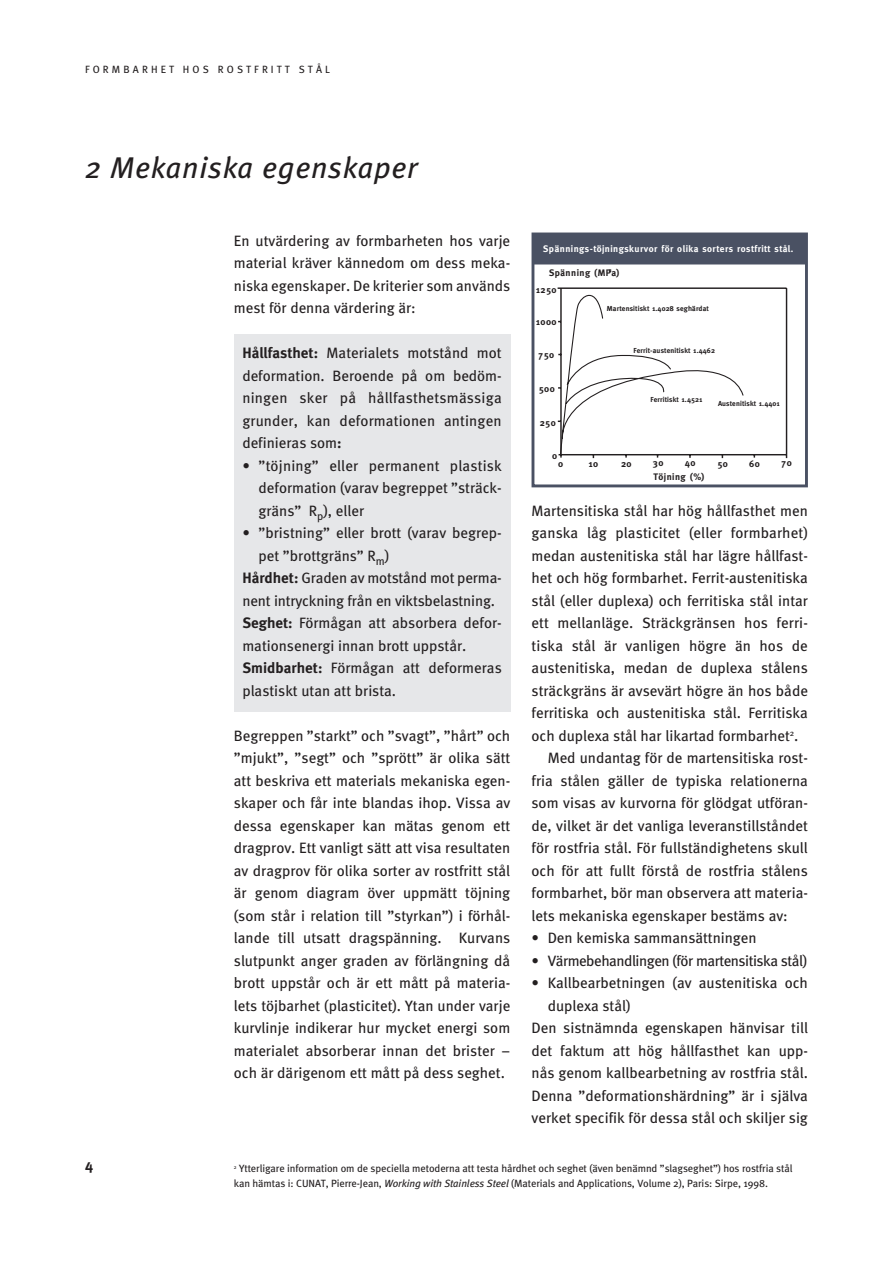
<style>
.page{position:relative;width:893px;height:1263px;background:#fff}
.page>*{position:absolute;margin:0;border:0;box-sizing:border-box;transform-origin:0 0}
.t1{font:italic 30px "Meta";letter-spacing:.025em;color:#231f20}
.t2{font:15px/22.5px "Meta";color:#231f20;text-align:justify}
.t3{font:15px "Meta";letter-spacing:-.03em;color:#231f20}
.t4{font:700 15px "Meta";color:#231f20}
.t5{font:10.5px/15px "Meta";letter-spacing:-.01em;color:#231f20}
.t6{font:10.5px "Meta";letter-spacing:.3em;color:#231f20}
.t7{font:700 9.45px "Meta";letter-spacing:.05em;color:#231f20}
.t8{font:700 9.45px "Meta";letter-spacing:.05em;color:#fff}
.t9{font:700 7.2px "Meta";letter-spacing:.025em;color:#231f20}
.t10{font:700 5.25px "Meta";color:#231f20}
.s1{font-weight:700}
.s2{font-style:italic}
</style>
<div class="page">
<div style="left:234px;top:334px;width:276px;height:378px;background:#e6e7e9"></div>
<div style="left:531px;top:232px;width:277px;height:255px;border:3px solid #4a5163"></div>
<div style="left:533px;top:234px;width:273px;height:30px;background:#4a5163"></div>
<div style="left:533px;top:233px;width:274px;height:31px;border:1px solid #4a5163"></div>
<hr style="left:558px;top:287px;width:228px;height:2px;background:#231f20">
<hr style="left:786px;top:288px;width:1px;height:170px;background:#231f20">
<hr style="left:559px;top:454px;width:227px;height:1px;background:#231f20">
<svg style="left:557px;top:287px;width:187px;height:171px"></svg>
<p class="t6" style="left:85px;top:63px;width:246px">Form barhet hos rostf ritt stål</p>
<h1 class="t1" style="left:85px;top:150px;width:334px">2 Mekaniska egenskaper</h1>
<p class="t2" style="left:234px;top:229px;width:278px">En utvärdering av formbarheten hos varje material kräver kännedom om dess meka&shy;niska egenskaper. De kriterier som används mest för denna värdering är:</p>
<p class="t2" style="left:242px;top:342px;width:261px"><span class="s1">Hållfasthet:</span> Materialets motstånd mot deformation. Beroende på om bedöm&shy;ningen sker på hållfasthetsmässiga grunder, kan deformationen antingen definieras som<span class="s1">:</span></p>
<p class="t2" style="left:259px;top:454px;width:245px;text-indent:-16px">• ”töjning” eller permanent plastisk deformation (varav begreppet ”sträck&shy;gräns” R<sub>p</sub>), eller</p>
<p class="t2" style="left:242px;top:522px;width:261px">• ”bristning” eller brott (varav begrep-</p>
<p class="t2" style="left:259px;top:544px;width:132px">pet ”brottgräns” R<sub>m</sub>)</p>
<p class="t2" style="left:242px;top:567px;width:261px"><span class="s1">Hårdhet:</span> Graden av motstånd mot perma-</p>
<p class="t2" style="left:242px;top:589px;width:254px">nent intryckning från en viktsbelastning.</p>
<p class="t2" style="left:242px;top:612px;width:261px"><span class="s1">Seghet:</span> Förmågan att absorbera defor-</p>
<p class="t2" style="left:242px;top:634px;width:226px">mationsenergi innan brott uppstår.</p>
<p class="t2" style="left:242px;top:657px;width:261px"><span class="s1">Smidbarhet:</span> Förmågan att deformeras</p>
<p class="t2" style="left:242px;top:679px;width:155px">plastiskt utan att brista.</p>
<p class="t2" style="left:234px;top:724px;width:278px">Begreppen ”starkt” och ”svagt”, ”hårt” och ”mjukt”, ”segt” och ”sprött” är olika sätt att beskriva ett materials mekaniska egen&shy;skaper och får inte blandas ihop. Vissa av dessa egenskaper kan mätas genom ett dragprov. Ett vanligt sätt att visa resultaten av dragprov för olika sorter av rostfritt stål är genom diagram över uppmätt töjning (som står i relation till ”styrkan”) i förhål&shy;lande till utsatt dragspänning. Kurvans slutpunkt anger graden av förlängning då brott uppstår och är ett mått på materia&shy;lets töjbarhet (plasticitet). Ytan under varje kurvlinje indikerar hur mycket energi som materialet absorberar innan det brister – och är därigenom ett mått på dess seghet.</p>
<p class="t8" style="left:543px;top:243px;width:251px">Spännings-töjningskurvor för olika sorters rostfritt stål.</p>
<p class="t7" style="left:549px;top:267px;width:72px">Spänning (MPa)</p>
<p class="t10" style="left:609px;top:267px;width:4px">2</p>
<p class="t7" style="left:536px;top:284px;width:22px">1250</p>
<p class="t7" style="left:536px;top:317px;width:22px">1000</p>
<p class="t7" style="left:538px;top:350px;width:18px">750</p>
<p class="t7" style="left:539px;top:383px;width:18px">500</p>
<p class="t7" style="left:540px;top:417px;width:18px">250</p>
<p class="t7" style="left:552px;top:450px;width:7px">0</p>
<p class="t9" style="left:607px;top:304px;width:103px">Martensitiskt 1.4028 seghärdat</p>
<p class="t9" style="left:634px;top:346px;width:83px">Ferrit-austenitiskt 1.4462</p>
<p class="t9" style="left:650px;top:396px;width:54px">Ferritiskt 1.4521</p>
<p class="t9" style="left:718px;top:399px;width:63px">Austenitiskt 1.4401</p>
<p class="t7" style="left:558px;top:459px;width:7px">0</p>
<p class="t7" style="left:589px;top:458px;width:11px">10</p>
<p class="t7" style="left:621px;top:459px;width:12px">20</p>
<p class="t7" style="left:653px;top:458px;width:12px">30</p>
<p class="t7" style="left:685px;top:458px;width:12px">40</p>
<p class="t7" style="left:717px;top:458px;width:12px">50</p>
<p class="t7" style="left:749px;top:458px;width:12px">60</p>
<p class="t7" style="left:781px;top:458px;width:12px">70</p>
<p class="t7" style="left:653px;top:471px;width:53px">Töjning (%)</p>
<p class="t2" style="left:532px;top:499px;width:278px">Martensitiska stål har hög hållfasthet men</p>
<p class="t2" style="left:532px;top:522px;width:278px">ganska låg plasticitet (eller formbarhet)</p>
<p class="t2" style="left:532px;top:544px;width:278px">medan austenitiska stål har lägre hållfast-</p>
<p class="t2" style="left:532px;top:567px;width:278px">het och hög formbarhet. Ferrit-austenitiska</p>
<p class="t2" style="left:532px;top:589px;width:278px">stål (eller duplexa) och ferritiska stål intar</p>
<p class="t2" style="left:532px;top:612px;width:278px">ett mellanläge. Sträckgränsen hos ferri-</p>
<p class="t2" style="left:532px;top:634px;width:278px">tiska stål är vanligen högre än hos de</p>
<p class="t2" style="left:532px;top:657px;width:278px">austenitiska, medan de duplexa stålens</p>
<p class="t2" style="left:532px;top:679px;width:278px">sträckgräns är avsevärt högre än hos både</p>
<p class="t2" style="left:532px;top:702px;width:278px">ferritiska och austenitiska stål. Ferritiska</p>
<p class="t2" style="left:532px;top:724px;width:268px">och duplexa stål har likartad formbarhet<sup>2</sup>.</p>
<p class="t2" style="left:548px;top:747px;width:262px">Med undantag för de martensitiska rost-</p>
<p class="t2" style="left:531px;top:769px;width:278px">fria stålen gäller de typiska relationerna</p>
<p class="t2" style="left:531px;top:792px;width:278px">som visas av kurvorna för glödgat utföran-</p>
<p class="t2" style="left:531px;top:814px;width:278px">de, vilket är det vanliga leveranstillståndet</p>
<p class="t2" style="left:531px;top:837px;width:278px">för rostfria stål. För fullständighetens skull</p>
<p class="t2" style="left:531px;top:859px;width:278px">och för att fullt förstå de rostfria stålens</p>
<p class="t2" style="left:531px;top:882px;width:278px">formbarhet, bör man observera att materia-</p>
<p class="t2" style="left:531px;top:904px;width:258px">lets mekaniska egenskaper bestäms av:</p>
<p class="t2" style="left:531px;top:927px;width:227px">• Den kemiska sammansättningen</p>
<p class="t3" style="left:531px;top:952px;width:277px">• Värmebehandlingen (för martensitiska stål)</p>
<p class="t2" style="left:531px;top:972px;width:278px">• Kallbearbetningen (av austenitiska och</p>
<p class="t2" style="left:548px;top:994px;width:84px">duplexa stål)</p>
<p class="t2" style="left:531px;top:1017px;width:278px">Den sistnämnda egenskapen hänvisar till</p>
<p class="t2" style="left:531px;top:1039px;width:278px">det faktum att hög hållfasthet kan upp-</p>
<p class="t2" style="left:531px;top:1062px;width:278px">nås genom kallbearbetning av rostfria stål.</p>
<p class="t2" style="left:531px;top:1084px;width:278px">Denna ”deformationshärdning” är i själva</p>
<p class="t2" style="left:531px;top:1107px;width:278px">verket specifik för dessa stål och skiljer sig</p>
<p class="t4" style="left:85px;top:1156px;width:9px">4</p>
<p class="t5" style="left:234px;top:1161px;width:560px"><sup>2</sup> Ytterligare information om de speciella metoderna att testa hårdhet och seghet (även benämnd ”slagseghet”) hos rostfria stål kan hämtas i: CUNAT, Pierre-Jean, <span class="s2">Working with Stainless Steel</span> (Materials and Applications, Volume 2), Paris: Sirpe, 1998.</p>
</div>
